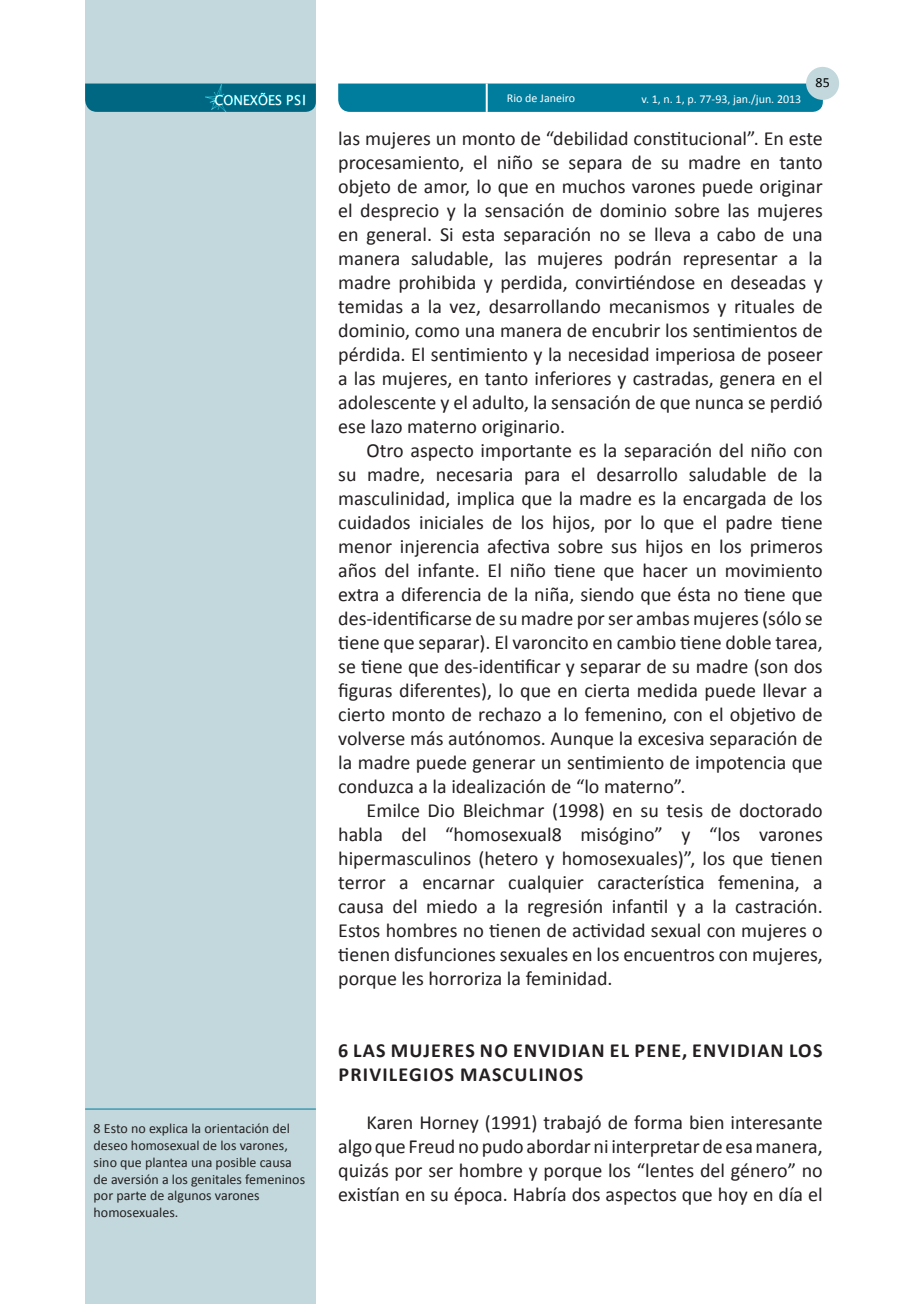
<style>
.page{position:relative;width:908px;height:1304px;background:#fff}
.page>*{position:absolute;margin:0;border:0;box-sizing:border-box;transform-origin:0 0}
.texto{font:20px/24px "Calibri";color:#231f20;text-align:justify}
.texto-2{font:700 20px/24px "Calibri";letter-spacing:.06em;color:#231f20}
.cargos{font:14px/16.8px "Calibri";color:#231f20}
.t1{font:14px "Calibri";color:#000}
.t2{font:12px "Calibri";color:#fff}
</style>
<div class="page">
<div style="left:85px;top:1px;width:231px;height:1303px;background:#c2d8dc"></div>
<div style="left:85px;top:84px;width:231px;height:28px;background:#006783"></div>
<div style="left:338px;top:84px;width:484px;height:28px;background:#007c9d"></div>
<hr style="left:485px;top:84px;width:2px;height:28px;background:#fff">
<div style="left:805px;top:67px;width:33px;height:33px;background:#c2d8dc;border-radius:50%"></div>
<img style="left:204px;top:84px;width:102px;height:28px">
<hr style="left:85px;top:1109px;width:231px;height:1px;background:#007c9d">
<p class="cargos" style="left:94px;top:1120px;width:213px">8 Esto no explica la orientación del deseo homosexual de los varones, sino que plantea una posible causa de aversión a los genitales femeninos por parte de algunos varones homosexuales.</p>
<p class="t1" style="left:815px;top:73px;width:16px">85</p>
<p class="t2" style="left:641px;top:91px;width:161px">v. 1, n. 1, p. 77-93, jan./jun. 2013</p>
<p class="t2" style="left:506px;top:91px;width:70px">Rio de Janeiro</p>
<p class="texto" style="left:338px;top:127px;width:486px">las mujeres un monto de “debilidad constitucional”. En este procesamiento, el niño se separa de su madre en tanto objeto de amor, lo que en muchos varones puede originar el desprecio y la sensación de dominio sobre las mujeres en general. Si esta separación no se lleva a cabo de una manera saludable, las mujeres podrán representar a la madre prohibida y perdida, convirtiéndose en deseadas y temidas a la vez, desarrollando mecanismos y rituales de dominio, como una manera de encubrir los sentimientos de pérdida. El sentimiento y la necesidad imperiosa de poseer a las mujeres, en tanto inferiores y castradas, genera en el adolescente y el adulto, la sensación de que nunca se perdió ese lazo materno originario.</p>
<p class="texto" style="left:338px;top:439px;width:486px;text-indent:28px">Otro aspecto importante es la separación del niño con su madre, necesaria para el desarrollo saludable de la masculinidad, implica que la madre es la encargada de los cuidados iniciales de los hijos, por lo que el padre tiene menor injerencia afectiva sobre sus hijos en los primeros años del infante. El niño tiene que hacer un movimiento extra a diferencia de la niña, siendo que ésta no tiene que des-identificarse de su madre por ser ambas mujeres (sólo se tiene que separar). El varoncito en cambio tiene doble tarea, se tiene que des-identificar y separar de su madre (son dos figuras diferentes), lo que en cierta medida puede llevar a cierto monto de rechazo a lo femenino, con el objetivo de volverse más autónomos. Aunque la excesiva separación de la madre puede generar un sentimiento de impotencia que conduzca a la idealización de “lo materno”.</p>
<p class="texto" style="left:338px;top:799px;width:486px;text-indent:28px">Emilce Dio Bleichmar (1998) en su tesis de doctorado habla del “homosexual8 misógino” y “los varones hipermasculinos (hetero y homosexuales)”, los que tienen terror a encarnar cualquier característica femenina, a causa del miedo a la regresión infantil y a la castración.<br>Estos hombres no tienen de actividad sexual con mujeres o tienen disfunciones sexuales en los encuentros con mujeres, porque les horroriza la feminidad.</p>
<p class="texto-2" style="left:338px;top:1039px;width:485px">6 LAS MUJERES NO ENVIDIAN EL PENE, ENVIDIAN LOS<br>PRIVILEGIOS MASCULINOS</p>
<p class="texto" style="left:338px;top:1111px;width:486px;text-indent:28px">Karen Horney (1991) trabajó de forma bien interesante algo que Freud no pudo abordar ni interpretar de esa manera, quizás por ser hombre y porque los “lentes del género” no existían en su época. Habría dos aspectos que hoy en día el</p>
</div>
